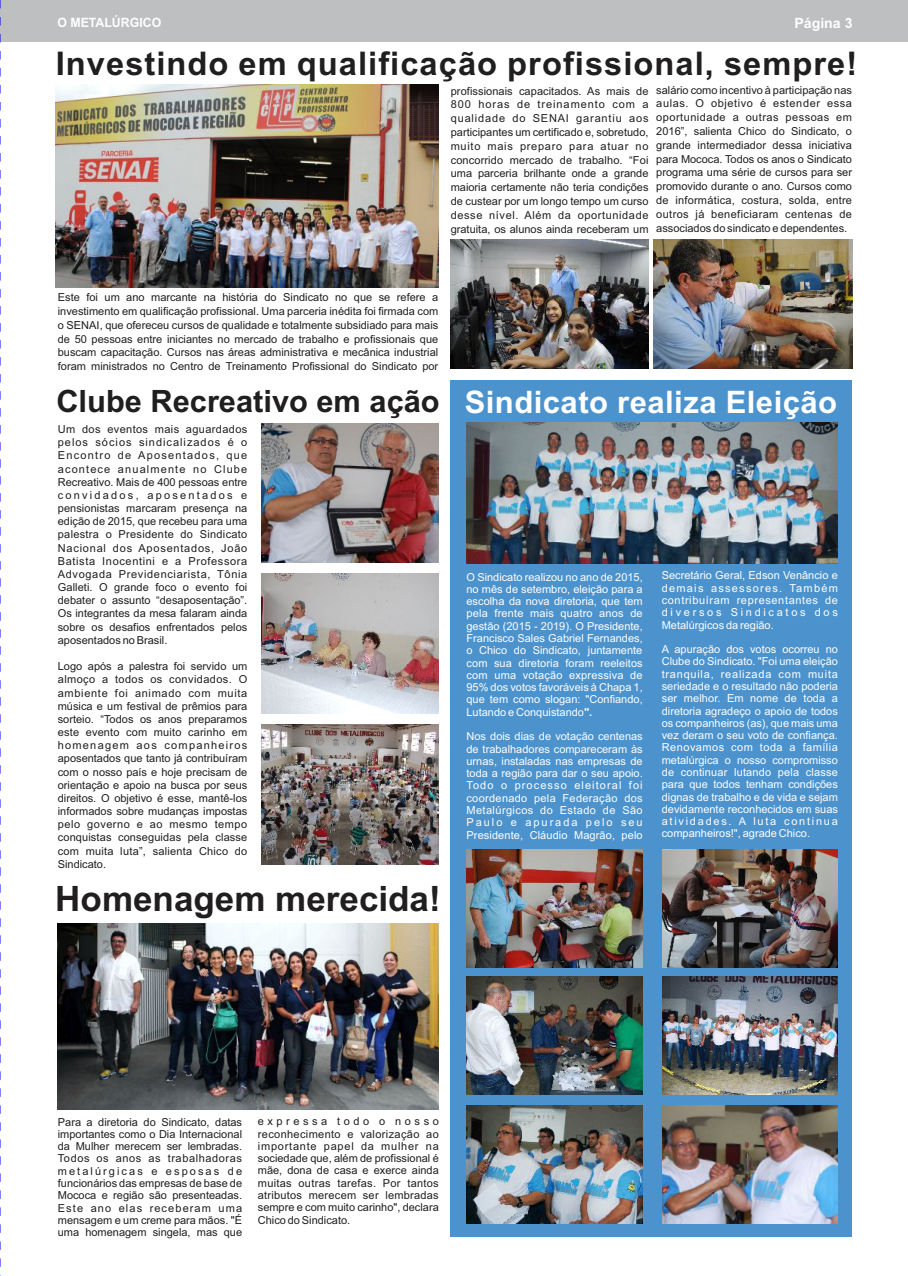
<style>
.page{position:relative;width:908px;height:1276px;background:#fff}
.page>*{position:absolute;margin:0;border:0;box-sizing:border-box;transform-origin:0 0}
.t1{font:700 35px "Arial";color:#201e1e}
.t2{font:700 32.6px "Arial";letter-spacing:.03em;color:#201e1e}
.t3{font:700 31px "Arial";letter-spacing:.015em;color:#fefefe}
.t4{font:700 30.8px "Arial";color:#201e1e}
.t5{font:700 14.1px "Arial";color:#fefefe}
.t6{font:700 12.8px "Arial";color:#fefefe;scale:.96 1}
.t7{font:11px/13.2px "Arial";color:#201e1e;text-align:justify}
.t8{font:11px/12.3px "Arial";letter-spacing:.01em;color:#fefefe;text-align:justify}
.s1{font-weight:700}
</style>
<div class="page">
<div style="left:0;top:0;width:907px;height:42px;background:#bdbfc1"></div>
<div style="left:450px;top:380px;width:401px;height:856px;background:#4c93ce"></div>
<img style="left:450px;top:239px;width:198px;height:130px">
<img style="left:653px;top:239px;width:198px;height:130px">
<img style="left:55px;top:85px;width:383px;height:203px">
<img style="left:261px;top:574px;width:177px;height:139px">
<img style="left:261px;top:423px;width:177px;height:140px">
<img style="left:261px;top:725px;width:177px;height:139px">
<img style="left:58px;top:923px;width:380px;height:186px">
<img style="left:466px;top:422px;width:371px;height:141px">
<img style="left:466px;top:976px;width:176px;height:119px">
<img style="left:466px;top:1105px;width:176px;height:118px">
<img style="left:662px;top:849px;width:175px;height:118px">
<img style="left:662px;top:976px;width:175px;height:119px">
<img style="left:466px;top:849px;width:176px;height:118px">
<img style="left:662px;top:1105px;width:175px;height:118px">
<svg style="left:0;top:0;width:1px;height:1276px"></svg>
<p class="t6" style="left:57px;top:18px;width:110px">O METALÚRGICO</p>
<p class="t5" style="left:794px;top:18px;width:60px">Página 3</p>
<h2 class="t2" style="left:56px;top:51px;width:802px">Investindo em qualificação profissional, sempre!</h2>
<p class="t7" style="left:450px;top:85px;width:199px;line-height:13.8px">profissionais capacitados. As mais de 800 horas de treinamento com a qualidade do SENAI garantiu aos participantes um certificado e, sobretudo, muito mais preparo para atuar no concorrido mercado de trabalho. “Foi uma parceria brilhante onde a grande maioria certamente não teria condições de custear por um longo tempo um curso desse nível. Além da oportunidade gratuita, os alunos ainda receberam um</p>
<p class="t7" style="left:656px;top:84px;width:197px;line-height:13.8px">salário como incentivo à participação nas aulas. O objetivo é estender essa oportunidade a outras pessoas em 2016”, salienta Chico do Sindicato, o grande intermediador dessa iniciativa para Mococa. Todos os anos o Sindicato programa uma série de cursos para ser promovido durante o ano. Cursos como de informática, costura, solda, entre outros já beneficiaram centenas de associados do sindicato e dependentes.</p>
<p class="t7" style="left:58px;top:291px;width:382px;line-height:13.8px">Este foi um ano marcante na história do Sindicato no que se refere a investimento em qualificação profissional. Uma parceria inédita foi firmada com o SENAI, que ofereceu cursos de qualidade e totalmente subsidiado para mais de 50 pessoas entre iniciantes no mercado de trabalho e profissionais que buscam capacitação. Cursos nas áreas administrativa e mecânica industrial foram ministrados no Centro de Treinamento Profissional do Sindicato por</p>
<h3 class="t4" style="left:56px;top:389px;width:384px">Clube Recreativo em ação</h3>
<p class="t7" style="left:58px;top:423px;width:191px">Um dos eventos mais aguardados pelos sócios sindicalizados é o Encontro de Aposentados, que acontece anualmente no Clube Recreativo. Mais de 400 pessoas entre convidados, aposentados e pensionistas marcaram presença na edição de 2015, que recebeu para uma palestra o Presidente do Sindicato Nacional dos Aposentados, João Batista Inocentini e a Professora Advogada Previdenciarista, Tônia Galleti. O grande foco o evento foi debater o assunto “desaposentação”.<br>Os integrantes da mesa falaram ainda sobre os desafios enfrentados pelos aposentados no Brasil.</p>
<p class="t7" style="left:58px;top:661px;width:191px">Logo após a palestra foi servido um almoço a todos os convidados. O ambiente foi animado com muita música e um festival de prêmios para sorteio. “Todos os anos preparamos este evento com muito carinho em homenagem aos companheiros aposentados que tanto já contribuíram com o nosso país e hoje precisam de orientação e apoio na busca por seus direitos. O objetivo é esse, mantê-los informados sobre mudanças impostas pelo governo e ao mesmo tempo conquistas conseguidas pela classe com muita luta”, salienta Chico do Sindicato.</p>
<h1 class="t1" style="left:55px;top:886px;width:387px">Homenagem merecida!</h1>
<h3 class="t3" style="left:464px;top:390px;width:374px">Sindicato realiza Eleição</h3>
<p class="t8" style="left:466px;top:571px;width:178px">O Sindicato realizou no ano de 2015, no mês de setembro, eleição para a escolha da nova diretoria, que tem pela frente mais quatro anos de gestão (2015 - 2019). O Presidente, Francisco Sales Gabriel Fernandes, o Chico do Sindicato, juntamente com sua diretoria foram reeleitos com uma votação expressiva de 95% dos votos favoráveis à Chapa 1, que tem como slogan: "Confiando, Lutando e Conquistando<span class="s1">".</span></p>
<p class="t8" style="left:466px;top:731px;width:178px">Nos dois dias de votação centenas de trabalhadores compareceram às urnas, instaladas nas empresas de toda a região para dar o seu apoio.<br>Todo o processo eleitoral foi coordenado pela Federação dos Metalúrgicos do Estado de São Paulo e apurada pelo seu Presidente, Cláudio Magrão, pelo</p>
<p class="t8" style="left:661px;top:570px;width:178px">Secretário Geral, Edson Venâncio e demais assessores. Também contribuíram representantes de diversos Sindicatos dos Metalúrgicos da região.</p>
<p class="t8" style="left:661px;top:644px;width:178px">A apuração dos votos ocorreu no Clube do Sindicato. "Foi uma eleição tranquila, realizada com muita seriedade e o resultado não poderia ser melhor. Em nome de toda a diretoria agradeço o apoio de todos os companheiros (as), que mais uma vez deram o seu voto de confiança.<br>Renovamos com toda a família metalúrgica o nosso compromisso de continuar lutando pela classe para que todos tenham condições dignas de trabalho e de vida e sejam devidamente reconhecidos em suas atividades. A luta continua companheiros!", agrade Chico.</p>
<p class="t7" style="left:58px;top:1116px;width:186px;line-height:12.3px">Para a diretoria do Sindicato, datas importantes como o Dia Internacional da Mulher merecem ser lembradas.<br>Todos os anos as trabalhadoras metalúrgicas e esposas de funcionários das empresas de base de Mococa e região são presenteadas.<br>Este ano elas receberam uma mensagem e um creme para mãos. "É uma homenagem singela, mas que</p>
<p class="t7" style="left:258px;top:1116px;width:182px;line-height:12.3px">expressa todo o nosso reconhecimento e valorização ao importante papel da mulher na sociedade que, além de profissional é mãe, dona de casa e exerce ainda muitas outras tarefas. Por tantos atributos merecem ser lembradas sempre e com muito carinho", declara Chico do Sindicato.</p>
</div>
